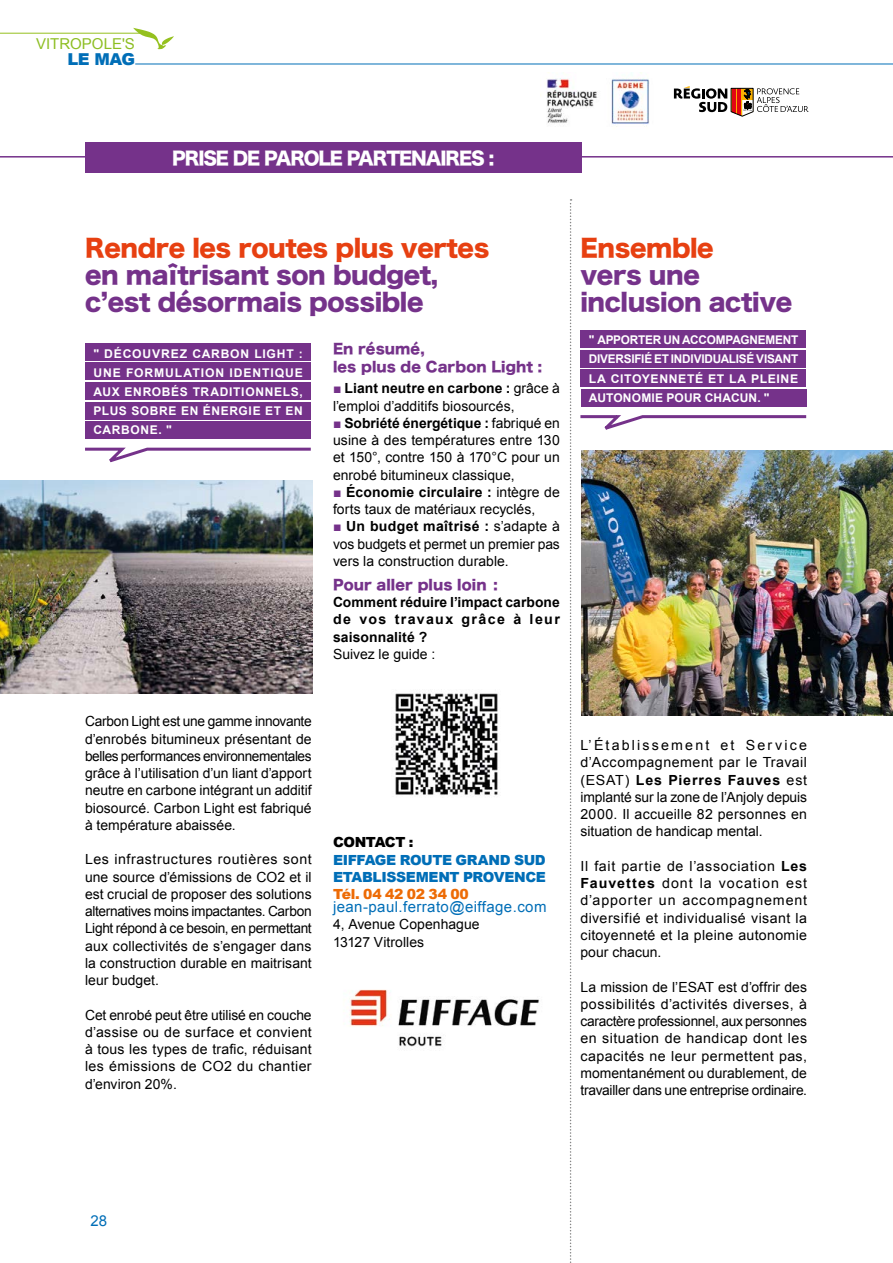
<style>
.page{position:relative;width:893px;height:1263px;background:#fff}
.page>*{position:absolute;margin:0;border:0;box-sizing:border-box;transform-origin:0 0}
.t1{font:24px/27px "Hira Kaku Std W8";letter-spacing:-.015em;color:#75328a}
.t2{font:24px "Hira Kaku Std W8";letter-spacing:-.015em;color:#e74011}
.t3{font:18px "Hira Kaku Std W8";letter-spacing:-.065em;color:#fff}
.t4{font:900 16.35px "Arial";color:#006eb7}
.t5{font:15px "Arial";letter-spacing:.03em;color:#006eb7}
.t6{font:15px "Arial";color:#8dbe22}
.t7{font:13.95px/17.2px "Arial";letter-spacing:.005em;color:#000;text-align:justify}
.t8{font:700 13.95px/17.2px "Arial";letter-spacing:.01em;color:#000;text-align:justify}
.t9{font:13.95px/18px "Hira Kaku Std W8";letter-spacing:.01em;color:#75328a}
.t10{font:900 13.95px/17.2px "Arial";letter-spacing:-.03em;color:#006eb7}
.t11{font:900 13.95px "Arial";letter-spacing:-.025em;color:#ed6b06}
.t12{font:900 13.95px "Arial";letter-spacing:-.03em;color:#000}
.t13{font:700 12px/19.2px "Arial";letter-spacing:.05em;color:#fff;text-align:justify}
.s1{font-size:12.15px}
.s2{color:#75328a}
.s3{font-weight:700}
</style>
<div class="page">
<svg style="left:133px;top:28px;width:41px;height:22px"></svg>
<hr style="left:135px;top:64px;width:758px;height:1px;background:#006eb7">
<hr style="left:0;top:33px;width:149px;height:1px;background:#95c11f">
<svg style="left:674px;top:86px;width:134px;height:30px"></svg>
<img style="left:540px;top:73px;width:109px;height:54px">
<hr style="left:0;top:156px;width:893px;height:2px;background:#75328a">
<div style="left:85px;top:142px;width:496px;height:31px;background:#75328a"></div>
<div style="left:85px;top:343px;width:225px;height:17px;background:#75328a"></div>
<svg style="left:85px;top:447px;width:226px;height:16px"></svg>
<div style="left:85px;top:382px;width:225px;height:18px;background:#75328a"></div>
<div style="left:85px;top:402px;width:226px;height:17px;background:#75328a"></div>
<div style="left:85px;top:363px;width:225px;height:17px;background:#75328a"></div>
<div style="left:86px;top:422px;width:225px;height:17px;background:#75328a"></div>
<img style="left:809px;top:451px;width:84px;height:264px">
<img style="left:570px;top:199px;width:239px;height:1064px">
<img style="left:0;top:481px;width:312px;height:213px">
<img style="left:395px;top:689px;width:103px;height:107px">
<img style="left:349px;top:989px;width:191px;height:58px">
<p class="t6" style="left:36px;top:34px;width:100px">VITROPOLE'S</p>
<p class="t4" style="left:67px;top:47px;width:69px">LE MAG</p>
<p class="t3" style="left:172px;top:148px;width:324px">PRISE DE PAROLE PARTENAIRES :</p>
<h1 class="t2" style="left:85px;top:235px;width:406px">Rendre les routes plus vertes</h1>
<h1 class="t1" style="left:85px;top:263px;width:355px">en maîtrisant son budget, c’est désormais possible</h1>
<p class="t13" style="left:93px;top:344px;width:211px"><span class="s1">" DÉCOUVREZ</span> CARBON LIGHT :<br>UNE FORMULATION IDENTIQUE AUX ENROBÉS TRADITIONNELS, PLUS SOBRE EN ÉNERGIE ET EN CARBONE. "</p>
<p class="t9" style="left:333px;top:340px;width:211px">En résumé,<br>les plus de Carbon Light :</p>
<p class="t7" style="left:333px;top:380px;width:228px"><span class="s2">■</span> <span class="s3">Liant neutre en carbone :</span> grâce à l’emploi d’additifs biosourcés,</p>
<p class="t7" style="left:333px;top:414px;width:228px"><span class="s2">■</span> <span class="s3">Sobriété énergétique :</span> fabriqué en usine à des températures entre 130 et 150°, contre 150 à 170°C pour un enrobé bitumineux classique,</p>
<p class="t7" style="left:333px;top:483px;width:228px"><span class="s2">■</span> <span class="s3">Économie circulaire :</span> intègre de forts taux de matériaux recyclés,</p>
<p class="t7" style="left:333px;top:518px;width:228px"><span class="s2">■</span> <span class="s3">Un budget maîtrisé :</span> s’adapte à vos budgets et permet un premier pas vers la construction durable.</p>
<p class="t9" style="left:333px;top:576px;width:166px">Pour aller plus loin :</p>
<p class="t8" style="left:333px;top:594px;width:228px">Comment réduire l’impact carbone de vos travaux grâce à leur saisonnalité ?</p>
<p class="t7" style="left:333px;top:645px;width:104px">Suivez le guide :</p>
<h1 class="t2" style="left:580px;top:235px;width:135px">Ensemble</h1>
<h1 class="t1" style="left:580px;top:263px;width:213px">vers une inclusion active</h1>
<p class="t13" style="left:589px;top:331px;width:211px"><span class="s1">"</span> APPORTER UN ACCOMPAGNEMENT DIVERSIFIÉ ET INDIVIDUALISÉ VISANT LA CITOYENNETÉ ET LA PLEINE AUTONOMIE POUR CHACUN. "</p>
<p class="t7" style="left:85px;top:713px;width:228px">Carbon Light est une gamme innovante d’enrobés bitumineux présentant de belles performances environnementales grâce à l’utilisation d’un liant d’apport neutre en carbone intégrant un additif biosourcé. Carbon Light est fabriqué à température abaissée.</p>
<p class="t7" style="left:85px;top:851px;width:228px">Les infrastructures routières sont une source d’émissions de CO2 et il est crucial de proposer des solutions alternatives moins impactantes. Carbon Light répond à ce besoin, en permettant aux collectivités de s’engager dans la construction durable en maitrisant leur budget.</p>
<p class="t7" style="left:85px;top:1006px;width:228px">Cet enrobé peut être utilisé en couche d’assise ou de surface et convient à tous les types de trafic, réduisant les émissions de CO2 du chantier d’environ 20%.</p>
<p class="t12" style="left:333px;top:832px;width:82px">CONTACT :</p>
<p class="t10" style="left:333px;top:851px;width:214px">EIFFAGE ROUTE GRAND SUD<br>ETABLISSEMENT PROVENCE</p>
<p class="t11" style="left:333px;top:884px;width:137px">Tél. 04 42 02 34 00</p>
<p class="t5" style="left:333px;top:897px;width:215px">jean-paul.ferrato@eiffage.com</p>
<p class="t7" style="left:333px;top:916px;width:148px">4, Avenue Copenhague<br>13127 Vitrolles</p>
<p class="t7" style="left:580px;top:737px;width:228px">L’Établissement et Service d’Accompagnement par le Travail (ESAT) <span class="s3">Les Pierres Fauves</span> est implanté sur la zone de l’Anjoly depuis 2000. Il accueille 82 personnes en situation de handicap mental.</p>
<p class="t7" style="left:580px;top:857px;width:228px">Il fait partie de l’association <span class="s3">Les Fauvettes</span> dont la vocation est d’apporter un accompagnement diversifié et individualisé visant la citoyenneté et la pleine autonomie pour chacun.</p>
<p class="t7" style="left:580px;top:978px;width:228px">La mission de l’ESAT est d’offrir des possibilités d’activités diverses, à caractère professionnel, aux personnes en situation de handicap dont les capacités ne leur permettent pas, momentanément ou durablement, de travailler dans une entreprise ordinaire.</p>
<p class="t5" style="left:90px;top:1211px;width:18px">28</p>
</div>
